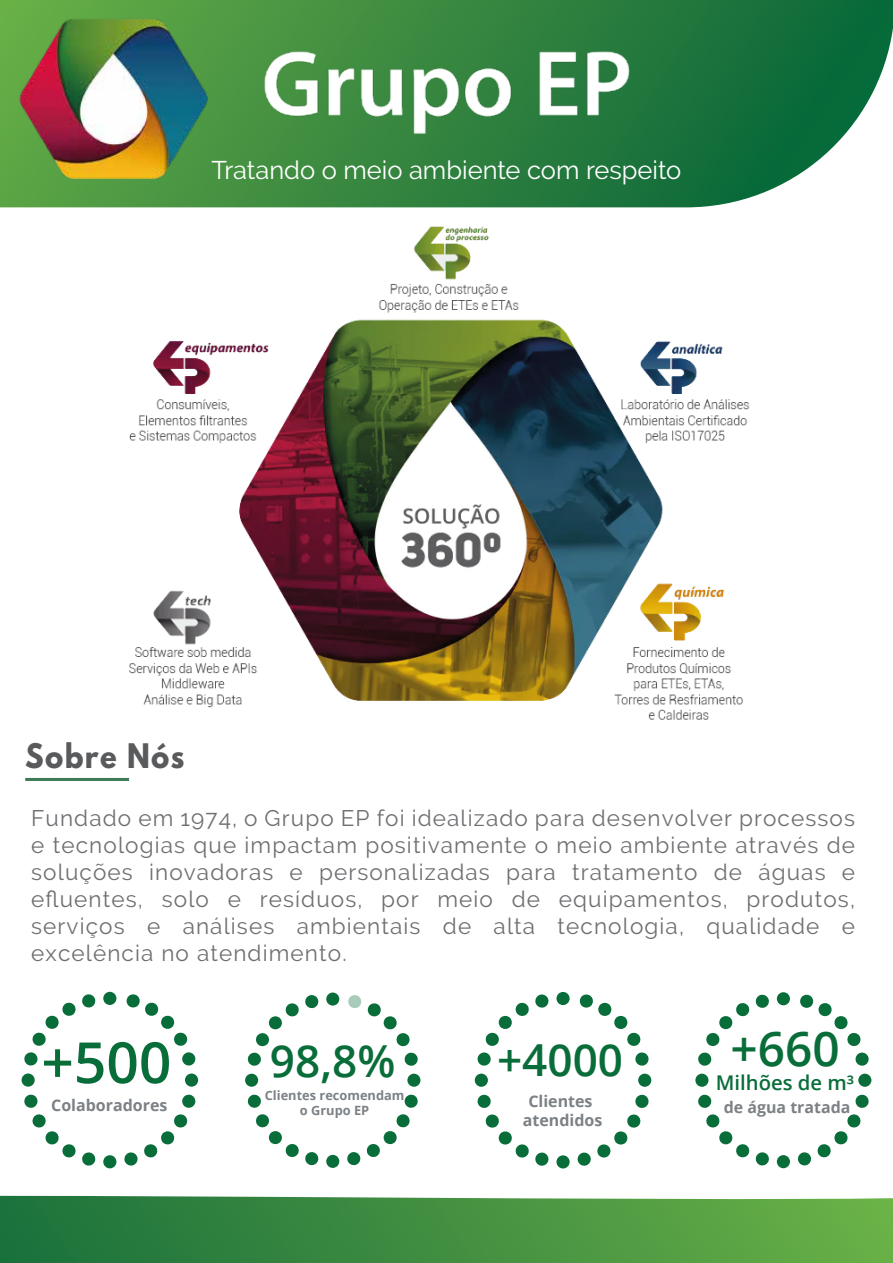
<style>
.page{position:relative;width:893px;height:1263px;background:#fff}
.page>*{position:absolute;margin:0;border:0;box-sizing:border-box;transform-origin:0 0}
.t1{font:600 57px "Open Sans";color:#096d3a}
.t2{font:600 47.85px "Open Sans";color:#096d3a}
.t3{font:600 44.1px "Open Sans";color:#096d3a}
.t4{font:700 30px "League Spartan";letter-spacing:.05em;color:#595a5c;scale:.92 1}
.t5{font:25.5px "Raleway";color:#fff}
.t6{font:22.5px/27px "Raleway";letter-spacing:.05em;color:#6e6f72;text-align:justify}
.t7{font:600 20.25px "Open Sans";color:#096d3a}
.t8{font:700 16.05px/19.2px "Open Sans";color:#7c8185;text-align:center}
.t9{font:700 15.9px "Open Sans";color:#7c8185}
.t10{font:700 12.75px/15.5px "Open Sans";color:#7c8185;text-align:center}
</style>
<div class="page">
<svg style="left:0;top:0;width:893px;height:207px;background:#3a884c"></svg>
<img style="left:18px;top:3px;width:190px;height:190px">
<img style="left:261px;top:48px;width:371px;height:89px">
<hr style="left:25px;top:778px;width:104px;height:3px;background:#3f7a57">
<img style="left:129px;top:226px;width:621px;height:494px">
<svg style="left:0;top:1196px;width:893px;height:67px;background:#469246"></svg>
<div style="left:326px;top:992px;width:13px;height:13px;background:#096d3a;border-radius:50%"></div>
<div style="left:326px;top:1155px;width:13px;height:13px;background:#096d3a;border-radius:50%"></div>
<svg style="left:247px;top:995px;width:72px;height:71px"></svg>
<svg style="left:347px;top:1094px;width:71px;height:72px"></svg>
<div style="left:245px;top:1074px;width:13px;height:13px;background:#096d3a;border-radius:50%"></div>
<div style="left:407px;top:1074px;width:13px;height:13px;background:#096d3a;border-radius:50%"></div>
<svg style="left:247px;top:1094px;width:72px;height:72px"></svg>
<svg style="left:367px;top:1003px;width:51px;height:63px"></svg>
<svg style="left:348px;top:995px;width:13px;height:13px"></svg>
<div style="left:556px;top:992px;width:14px;height:13px;background:#096d3a;border-radius:50%"></div>
<div style="left:556px;top:1155px;width:14px;height:13px;background:#096d3a;border-radius:50%"></div>
<svg style="left:477px;top:994px;width:72px;height:72px"></svg>
<svg style="left:577px;top:1094px;width:72px;height:72px"></svg>
<div style="left:475px;top:1074px;width:13px;height:13px;background:#096d3a;border-radius:50%"></div>
<div style="left:638px;top:1074px;width:13px;height:13px;background:#096d3a;border-radius:50%"></div>
<svg style="left:477px;top:1094px;width:72px;height:72px"></svg>
<svg style="left:579px;top:994px;width:70px;height:72px"></svg>
<div style="left:777px;top:992px;width:13px;height:13px;background:#096d3a;border-radius:50%"></div>
<div style="left:777px;top:1155px;width:13px;height:13px;background:#096d3a;border-radius:50%"></div>
<svg style="left:698px;top:994px;width:71px;height:72px"></svg>
<svg style="left:797px;top:1094px;width:72px;height:72px"></svg>
<div style="left:695px;top:1074px;width:13px;height:13px;background:#096d3a;border-radius:50%"></div>
<div style="left:858px;top:1074px;width:13px;height:13px;background:#096d3a;border-radius:50%"></div>
<svg style="left:698px;top:1094px;width:71px;height:72px"></svg>
<svg style="left:800px;top:994px;width:69px;height:72px"></svg>
<div style="left:103px;top:992px;width:13px;height:13px;background:#096d3a;border-radius:50%"></div>
<div style="left:103px;top:1155px;width:13px;height:13px;background:#096d3a;border-radius:50%"></div>
<svg style="left:24px;top:994px;width:72px;height:72px"></svg>
<svg style="left:124px;top:1094px;width:72px;height:72px"></svg>
<div style="left:22px;top:1073px;width:13px;height:14px;background:#096d3a;border-radius:50%"></div>
<div style="left:185px;top:1073px;width:13px;height:14px;background:#096d3a;border-radius:50%"></div>
<svg style="left:24px;top:1094px;width:72px;height:72px"></svg>
<svg style="left:126px;top:994px;width:70px;height:72px"></svg>
<p class="t5" style="left:212px;top:155px;width:471px">Tratando o meio ambiente com respeito</p>
<h3 class="t4" style="left:25px;top:733px;width:174px">Sobre Nós</h3>
<p class="t6" style="left:31px;top:805px;width:825px">Fundado em 1974, o Grupo EP foi idealizado para desenvolver processos e tecnologias que impactam positivamente o meio ambiente através de soluções inovadoras e personalizadas para tratamento de águas e efluentes, solo e resíduos, por meio de equipamentos, produtos, serviços e análises ambientais de alta tecnologia, qualidade e excelência no atendimento.</p>
<h1 class="t1" style="left:41px;top:1023px;width:132px">+500</h1>
<p class="t8" style="left:51px;top:1095px;width:118px">Colaboradores</p>
<h3 class="t3" style="left:270px;top:1031px;width:127px">98,8%</h3>
<p class="t10" style="left:265px;top:1087px;width:141px">Clientes recomendam o Grupo EP</p>
<h3 class="t3" style="left:497px;top:1030px;width:127px">+4000</h3>
<p class="t8" style="left:523px;top:1091px;width:81px">Clientes atendidos</p>
<h2 class="t2" style="left:730px;top:1016px;width:111px">+660</h2>
<p class="t7" style="left:716px;top:1069px;width:140px">Milhões de m³</p>
<p class="t9" style="left:724px;top:1096px;width:128px">de água tratada</p>
</div>
